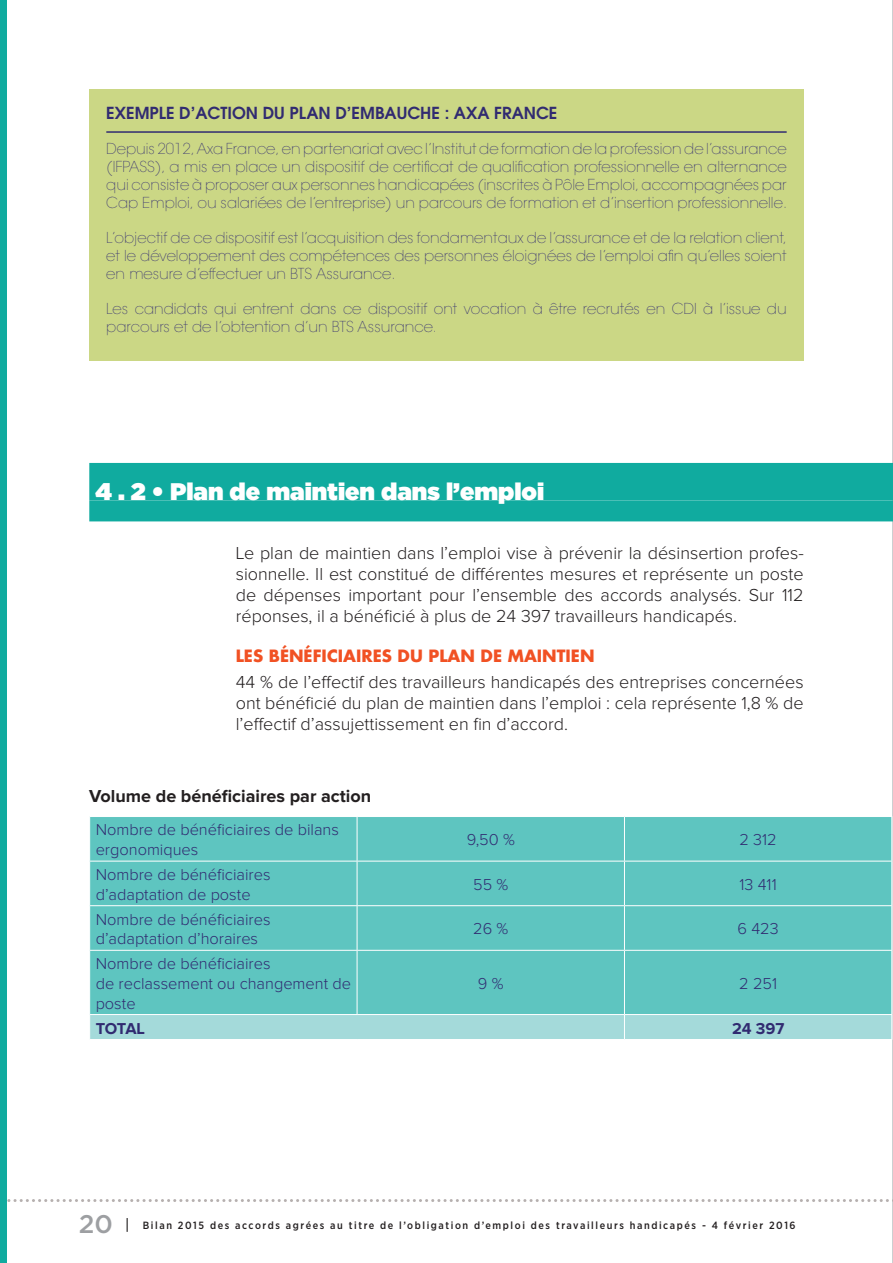
<style>
.page{position:relative;width:893px;height:1263px;background:#fff}
.page>*{position:absolute;margin:0;border:0;box-sizing:border-box;transform-origin:0 0}
.t1{font:500 25.5px "Gotham";color:#9d9fa2}
.t2{font:900 24px "Gotham";color:#fff}
.t3{font:300 18px/21px "Proxima Nova";color:#231f20;text-align:justify}
.t4{font:700 18px "Proxima Nova";color:#231f20}
.t5{font:600 16.5px "ITC Avant Garde Pro";color:#312b71}
.t6{font:700 16.5px "Futura Std";color:#f15123}
.t7{font:300 16.35px/19.6px "Proxima Nova";color:#312b71}
.t8{font:700 16.35px "Proxima Nova";color:#312b71}
.t9{font:200 15px/18px "ITC Avant Garde Pro";color:#312b71;text-align:justify}
.t10{font:500 10.5px "Gotham Narrow";letter-spacing:.15em;color:#231f20}
</style>
<div class="page">
<hr style="left:892px;top:0;width:1px;height:1263px;background:#9da1a5">
<div style="left:89px;top:89px;width:715px;height:271px;background:#cbd785"></div>
<hr style="left:106px;top:131px;width:681px;height:2px;background:#312b71">
<svg style="left:6px;top:1199px;width:887px;height:3px"></svg>
<svg style="left:127px;top:1218px;width:1px;height:14px"></svg>
<div style="left:0;top:0;width:6px;height:1263px;background:#10ab9f"></div>
<div style="left:89px;top:463px;width:804px;height:37px;background:#10ab9f"></div>
<div style="left:89px;top:500px;width:804px;height:21px;background:#10ab9f"></div>
<div style="left:90px;top:817px;width:801px;height:197px;background:#5ec5c0"></div>
<hr style="left:357px;top:817px;width:1px;height:44px;background:#fff">
<hr style="left:624px;top:817px;width:1px;height:44px;background:#fff">
<hr style="left:89px;top:861px;width:268px;height:1px;background:#fff">
<hr style="left:357px;top:861px;width:267px;height:1px;background:#fff">
<hr style="left:357px;top:861px;width:1px;height:44px;background:#fff">
<hr style="left:624px;top:861px;width:268px;height:1px;background:#fff">
<hr style="left:624px;top:861px;width:1px;height:44px;background:#fff">
<hr style="left:89px;top:905px;width:268px;height:1px;background:#fff">
<hr style="left:357px;top:905px;width:267px;height:1px;background:#fff">
<hr style="left:357px;top:906px;width:1px;height:44px;background:#fff">
<hr style="left:624px;top:905px;width:268px;height:1px;background:#fff">
<hr style="left:624px;top:906px;width:1px;height:44px;background:#fff">
<hr style="left:89px;top:950px;width:268px;height:1px;background:#fff">
<hr style="left:357px;top:950px;width:267px;height:1px;background:#fff">
<hr style="left:357px;top:951px;width:1px;height:63px;background:#fff">
<hr style="left:624px;top:950px;width:268px;height:1px;background:#fff">
<hr style="left:624px;top:951px;width:1px;height:63px;background:#fff">
<div style="left:89px;top:1014px;width:803px;height:25px;background:#a4dada"></div>
<p class="t5" style="left:106px;top:102px;width:451px">EXEMPLE D’ACTION DU PLAN D’EMBAUCHE : AXA FRANCE</p>
<p class="t9" style="left:106px;top:140px;width:682px">Depuis 2012, Axa France, en partenariat avec l’Institut de formation de la profession de l’assurance (IFPASS), a mis en place un dispositif de certificat de qualification professionnelle en alternance qui consiste à proposer aux personnes handicapées (inscrites à Pôle Emploi, accompagnées par Cap Emploi, ou salariées de l’entreprise) un parcours de formation et d’insertion professionnelle.</p>
<p class="t9" style="left:106px;top:229px;width:682px">L’objectif de ce dispositif est l’acquisition des fondamentaux de l’assurance et de la relation client, et le développement des compétences des personnes éloignées de l’emploi afin qu’elles soient en mesure d’effectuer un BTS Assurance.</p>
<p class="t9" style="left:106px;top:300px;width:682px">Les candidats qui entrent dans ce dispositif ont vocation à être recrutés en CDI à l’issue du parcours et de l’obtention d’un BTS Assurance.</p>
<h2 class="t2" style="left:95px;top:475px;width:450px">4 . 2 • Plan de maintien dans l’emploi</h2>
<p class="t3" style="left:236px;top:543px;width:569px">Le plan de maintien dans l’emploi vise à prévenir la désinsertion profes&shy;sionnelle. Il est constitué de différentes mesures et représente un poste de dépenses important pour l’ensemble des accords analysés. Sur 112 réponses, il a bénéficié à plus de 24 397 travailleurs handicapés.</p>
<p class="t6" style="left:236px;top:645px;width:95px">LES BÉNÉFICIAI</p>
<p class="t6" style="left:361px;top:645px;width:80px">RESDU PLAN</p>
<p class="t6" style="left:481px;top:645px;width:55px">DE MAINTIEN</p>
<p class="t3" style="left:236px;top:672px;width:569px">44 % de l’effectif des travailleurs handicapés des entreprises concernées ont bénéficié du plan de maintien dans l’emploi : cela représente 1,8 % de l’effectif d’assujettissement en fin d’accord.</p>
<p class="t4" style="left:89px;top:787px;width:283px">Volume de bénéficiaires par action</p>
<p class="t7" style="left:96px;top:821px;width:245px">Nombre de bénéficiaires de bilans ergonomiques</p>
<p class="t7" style="left:467px;top:831px;width:50px">9,50 %</p>
<p class="t7" style="left:739px;top:831px;width:39px">2 312</p>
<p class="t7" style="left:96px;top:865px;width:176px">Nombre de bénéficiaires d’adaptation de poste</p>
<p class="t7" style="left:473px;top:875px;width:37px">55 %</p>
<p class="t7" style="left:740px;top:875px;width:39px">13 411</p>
<p class="t7" style="left:96px;top:910px;width:176px">Nombre de bénéficiaires d’adaptation d’horaires</p>
<p class="t7" style="left:473px;top:920px;width:37px">26 %</p>
<p class="t7" style="left:738px;top:920px;width:43px">6 423</p>
<p class="t7" style="left:96px;top:955px;width:257px">Nombre de bénéficiaires<br>de reclassement ou changement de poste</p>
<p class="t7" style="left:478px;top:974px;width:27px">9 %</p>
<p class="t7" style="left:739px;top:974px;width:39px">2 251</p>
<p class="t8" style="left:96px;top:1020px;width:51px">TOTAL</p>
<p class="t8" style="left:732px;top:1020px;width:54px">24 397</p>
<h1 class="t1" style="left:79px;top:1207px;width:36px">20</h1>
<p class="t10" style="left:143px;top:1218px;width:654px">Bilan 2015 des accords agrées au titre de l’obligation d’emploi des travailleurs handicapés - 4 février 2016</p>
</div>
